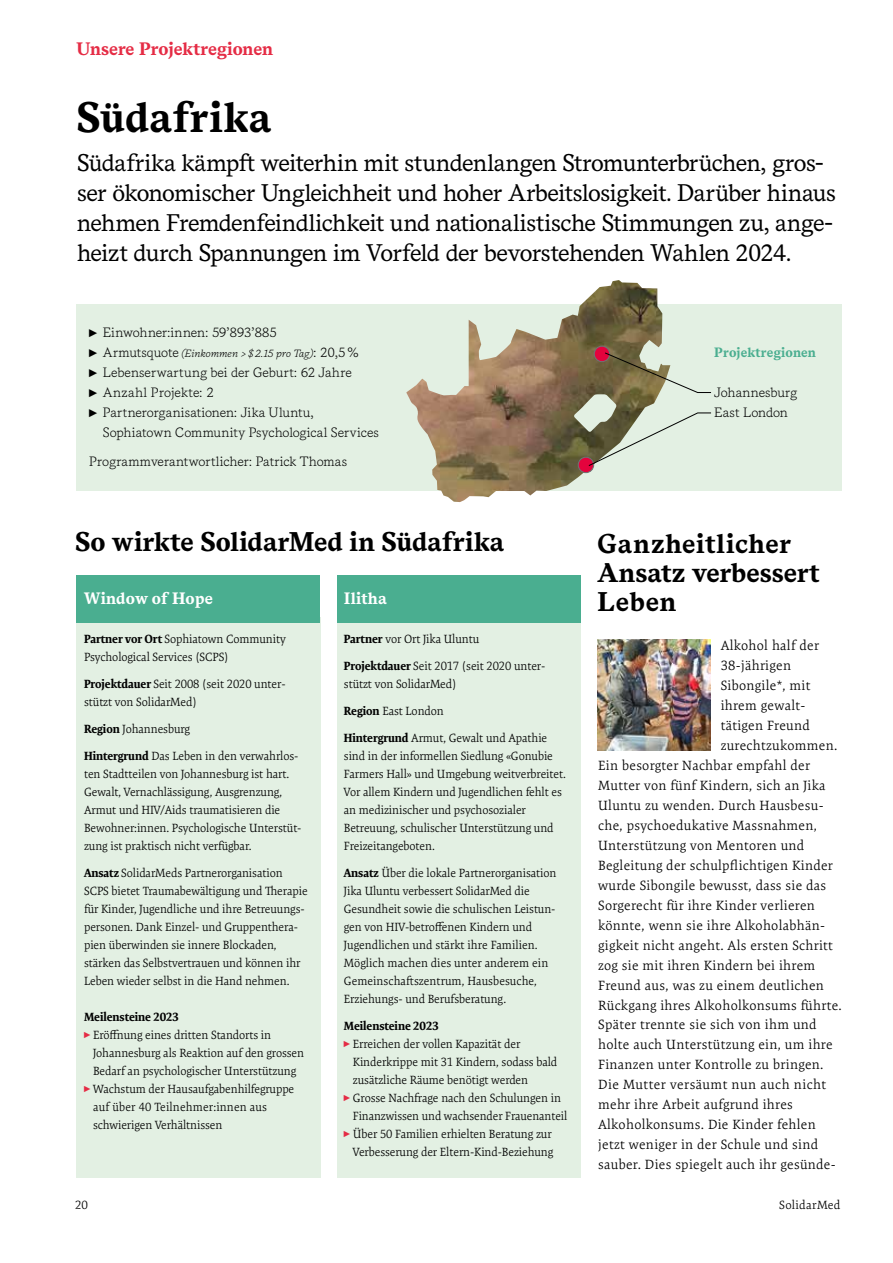
<style>
.page{position:relative;width:893px;height:1263px;background:#fff}
.page>*{position:absolute;margin:0;border:0;box-sizing:border-box;transform-origin:0 0}
.t1{font:700 42.45px "Messina Serif";letter-spacing:.01em;color:#000}
.t2{font:700 27px/29.2px "Messina Serif";letter-spacing:.01em;color:#000}
.t3{font:24px/30px "Messina Serif";letter-spacing:-.025em;color:#000}
.t4{font:700 18px "Messina Serif";letter-spacing:-.01em;color:#e52c45}
.t5{font:700 16.5px "Messina Serif";letter-spacing:.01em;color:#fff}
.t6{font:300 13.5px "Expo Serif Pro";letter-spacing:.02em;color:#000}
.t7{font:300 13.5px/20px "Messina Serif";letter-spacing:-.005em;color:#000}
.t8{font:700 13.5px "Messina Serif";color:#4aae90}
.t9{font:300 12px/18px "Expo Serif Pro";letter-spacing:-.01em;color:#000}
.t10{font:300 12px "Expo Serif Pro";letter-spacing:-.01em;color:#000;scale:.96 1}
.t11{font:700 12px "Expo Serif Pro";letter-spacing:-.01em;color:#000}
.t12{font:300 12px "Expo Serif Pro";letter-spacing:.01em;color:#000}
.t13{font:300 12px "Expo Serif Pro";letter-spacing:.02em;color:#000}
.t14{font:italic 300 10.5px "Messina Serif";letter-spacing:-.005em;color:#000}
.s1{font-family:"Andale Mono";font-weight:400}
.s2{font-family:"Andale Mono";font-weight:400;font-style:normal;font-size:13.5px}
.s3{font-style:normal;font-size:13.5px}
.s4{font-weight:700}
.s5{font-family:"Andale Mono";font-weight:400;font-size:10.5px;color:#e52c45}
</style>
<div class="page">
<div style="left:77px;top:304px;width:765px;height:187px;background:#e3f0e3"></div>
<img style="left:406px;top:280px;width:257px;height:222px">
<div style="left:76px;top:617px;width:244px;height:561px;background:#e3f0e3"></div>
<div style="left:337px;top:617px;width:244px;height:561px;background:#e3f0e3"></div>
<div style="left:76px;top:575px;width:244px;height:47px;background:#4aae90"></div>
<div style="left:337px;top:575px;width:244px;height:47px;background:#4aae90"></div>
<svg style="left:594px;top:346px;width:118px;height:47px"></svg>
<svg style="left:578px;top:412px;width:133px;height:61px"></svg>
<img style="left:597px;top:640px;width:114px;height:110px">
<h3 class="t4" style="left:77px;top:35px;width:198px">Unsere Projektregionen</h3>
<h1 class="t1" style="left:76px;top:85px;width:197px">Südafrika</h1>
<p class="t3" style="left:77px;top:147px;width:760px">Südafrika kämpft weiterhin mit stundenlangen Stromunterbrüchen, gros&shy;ser ökonomischer Ungleichheit und hoher Arbeitslosigkeit. Darüber hinaus nehmen Fremdenfeindlichkeit und nationalistische Stimmungen zu, ange&shy;heizt durch Spannungen im Vorfeld der bevorstehenden Wahlen 2024.</p>
<p class="t7" style="left:89px;top:322px;width:189px"><span class="s1">►</span> Einwohner:innen: 59’893’885</p>
<p class="t14" style="left:89px;top:345px;width:271px"><span class="s2">►</span> <span class="s3">Armutsquote</span> (Einkommen &gt;$2.15 pro Tag)<span class="s3">: 20,5 %</span></p>
<p class="t7" style="left:89px;top:362px;width:264px"><span class="s1">►</span> Lebenserwartung bei der Geburt: 62 Jahre <span class="s1">►</span> Anzahl Projekte: 2<br><span class="s1">►</span> Partnerorganisationen: Jika Uluntu,</p>
<p class="t7" style="left:103px;top:421px;width:278px">Sophiatown Community Psychological Services</p>
<p class="t7" style="left:89px;top:451px;width:259px">Programmverantwortlicher: Patrick Thomas</p>
<p class="t8" style="left:714px;top:342px;width:103px">Projektregionen</p>
<p class="t7" style="left:714px;top:382px;width:84px">Johannesburg<br>East London</p>
<h2 class="t2" style="left:75px;top:526px;width:431px">So wirkte SolidarMed in Südafrika</h2>
<h2 class="t2" style="left:597px;top:529px;width:224px">Ganzheitlicher<br>Ansatz verbessert<br>Leben</h2>
<h3 class="t5" style="left:84px;top:586px;width:130px">Window of Hope</h3>
<h3 class="t5" style="left:344px;top:586px;width:44px">Ilitha</h3>
<p class="t9" style="left:84px;top:630px;width:203px"><span class="s4">Partner vor Ort</span> Sophiatown Community<br>Psychological Services (SCPS)</p>
<p class="t9" style="left:84px;top:675px;width:203px"><span class="s4">Projektdauer</span> Seit 2008 (seit 2020 unter&shy;stützt von SolidarMed)</p>
<p class="t9" style="left:84px;top:720px;width:107px"><span class="s4">Region</span> Johannesburg</p>
<p class="t9" style="left:84px;top:747px;width:219px"><span class="s4">Hintergrund</span> Das Leben in den verwahrlos&shy;ten Stadtteilen von Johannesburg ist hart.<br>Gewalt, Vernachlässigung, Ausgrenzung, Armut und HIV/Aids traumatisieren die Bewohner:innen. Psychologische Unterstüt&shy;zung ist praktisch nicht verfügbar.</p>
<p class="t9" style="left:84px;top:864px;width:225px"><span class="s4">Ansatz</span> SolidarMeds Partnerorganisation SCPS bietet Traumabewältigung und Therapie für Kinder, Jugendliche und ihre Betreuungs&shy;personen. Dank Einzel- und Gruppenthera&shy;pien überwinden sie innere Blockaden, stärken das Selbstvertrauen und können ihr Leben wieder selbst in die Hand nehmen.</p>
<p class="t11" style="left:84px;top:1009px;width:97px">Meilensteine 2023</p>
<p class="t9" style="left:84px;top:1026px;width:189px"><span class="s5">►</span> Eröffnung eines dritten Standorts in</p>
<p class="t9" style="left:93px;top:1044px;width:212px">Johannesburg als Reaktion auf den grossen</p>
<p class="t9" style="left:93px;top:1062px;width:205px">Bedarf an psychologischer Unterstützung</p>
<p class="t9" style="left:84px;top:1080px;width:212px"><span class="s5">►</span> Wachstum der Hausaufgabenhilfegruppe</p>
<p class="t12" style="left:93px;top:1100px;width:176px">auf über 40 Teilnehmer:innen aus</p>
<p class="t9" style="left:93px;top:1116px;width:131px">schwierigen Verhältnissen</p>
<p class="t9" style="left:344px;top:630px;width:137px"><span class="s4">Partner</span> vor Ort Jika Uluntu</p>
<p class="t9" style="left:344px;top:657px;width:203px"><span class="s4">Projektdauer</span> Seit 2017 (seit 2020 unter&shy;stützt von SolidarMed)</p>
<p class="t9" style="left:344px;top:702px;width:101px"><span class="s4">Region</span> East London</p>
<p class="t9" style="left:344px;top:729px;width:223px"><span class="s4">Hintergrund</span> Armut, Gewalt und Apathie sind in der informellen Siedlung «Gonubie Farmers Hall» und Umgebung weitverbreitet.<br>Vor allem Kindern und Jugendlichen fehlt es an medizinischer und psychosozialer Betreuung, schulischer Unterstützung und Freizeitangeboten.</p>
<p class="t9" style="left:344px;top:864px;width:214px"><span class="s4">Ansatz</span> Über die lokale Partnerorganisation Jika Uluntu verbessert SolidarMed die Gesundheit sowie die schulischen Leistun&shy;gen von HIV-betroffenen Kindern und Jugendlichen und stärkt ihre Familien.<br>Möglich machen dies unter anderem ein Gemeinschaftszentrum, Hausbesuche, Erziehungs- und Berufsberatung.</p>
<p class="t11" style="left:344px;top:1018px;width:97px">Meilensteine 2023</p>
<p class="t9" style="left:344px;top:1035px;width:178px"><span class="s5">►</span> Erreichen der vollen Kapazität der</p>
<p class="t9" style="left:353px;top:1053px;width:206px">Kinderkrippe mit 31 Kindern, sodass bald</p>
<p class="t9" style="left:353px;top:1071px;width:177px">zusätzliche Räume benötigt werden</p>
<p class="t9" style="left:344px;top:1089px;width:219px"><span class="s5">►</span> Grosse Nachfrage nach den Schulungen in</p>
<p class="t10" style="left:353px;top:1109px;width:225px">Finanzwissen und wachsender Frauenanteil</p>
<p class="t9" style="left:344px;top:1125px;width:209px"><span class="s5">►</span> Über 50 Familien erhielten Beratung zur</p>
<p class="t9" style="left:353px;top:1143px;width:202px">Verbesserung der Eltern-Kind-Beziehung</p>
<p class="t6" style="left:721px;top:638px;width:100px">Alkohol half der</p>
<p class="t6" style="left:721px;top:658px;width:72px">38-jährigen</p>
<p class="t6" style="left:721px;top:678px;width:91px">Sibongile*, mit</p>
<p class="t6" style="left:721px;top:698px;width:86px">ihrem gewalt-</p>
<p class="t6" style="left:721px;top:718px;width:91px">tätigen Freund</p>
<p class="t6" style="left:721px;top:737px;width:118px">zurechtzukommen.</p>
<p class="t6" style="left:598px;top:757px;width:213px">Ein besorgter Nachbar empfahl der</p>
<p class="t6" style="left:598px;top:777px;width:229px">Mutter von fünf Kindern, sich an Jika</p>
<p class="t6" style="left:598px;top:797px;width:227px">Uluntu zu wenden. Durch Hausbesu-</p>
<p class="t6" style="left:598px;top:817px;width:220px">che, psychoedukative Massnahmen,</p>
<p class="t6" style="left:598px;top:837px;width:208px">Unterstützung von Mentoren und</p>
<p class="t6" style="left:598px;top:857px;width:236px">Begleitung der schulpflichtigen Kinder</p>
<p class="t6" style="left:598px;top:877px;width:230px">wurde Sibongile bewusst, dass sie das</p>
<p class="t6" style="left:598px;top:897px;width:218px">Sorgerecht für ihre Kinder verlieren</p>
<p class="t6" style="left:598px;top:917px;width:228px">könnte, wenn sie ihre Alkoholabhän-</p>
<p class="t6" style="left:598px;top:937px;width:236px">gigkeit nicht angeht. Als ersten Schritt</p>
<p class="t6" style="left:598px;top:957px;width:219px">zog sie mit ihren Kindern bei ihrem</p>
<p class="t6" style="left:598px;top:977px;width:227px">Freund aus, was zu einem deutlichen</p>
<p class="t6" style="left:598px;top:997px;width:245px">Rückgang ihres Alkoholkonsums führte.</p>
<p class="t6" style="left:598px;top:1017px;width:220px">Später trennte sie sich von ihm und</p>
<p class="t6" style="left:598px;top:1037px;width:236px">holte auch Unterstützung ein, um ihre</p>
<p class="t6" style="left:598px;top:1057px;width:227px">Finanzen unter Kontrolle zu bringen.</p>
<p class="t6" style="left:598px;top:1077px;width:230px">Die Mutter versäumt nun auch nicht</p>
<p class="t6" style="left:598px;top:1097px;width:196px">mehr ihre Arbeit aufgrund ihres</p>
<p class="t6" style="left:598px;top:1117px;width:219px">Alkoholkonsums. Die Kinder fehlen</p>
<p class="t6" style="left:598px;top:1137px;width:221px">jetzt weniger in der Schule und sind</p>
<p class="t6" style="left:598px;top:1156px;width:239px">sauber. Dies spiegelt auch ihr gesünde-</p>
<p class="t9" style="left:75px;top:1196px;width:14px">20</p>
<p class="t13" style="left:779px;top:1198px;width:63px">SolidarMed</p>
</div>
